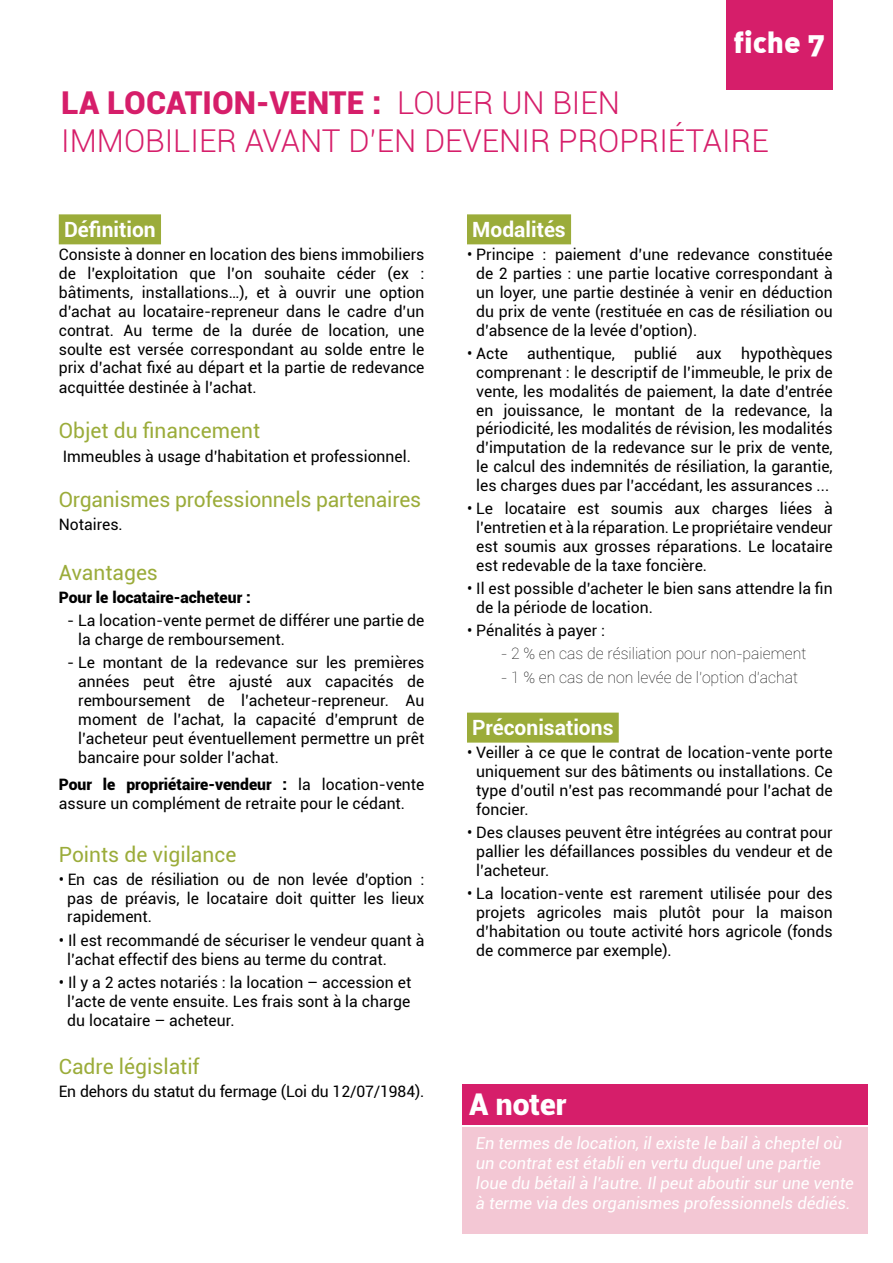
<style>
.page{position:relative;width:893px;height:1263px;background:#fff}
.page>*{position:absolute;margin:0;border:0;box-sizing:border-box;transform-origin:0 0}
.t1{font:300 31.5px/37.8px "Roboto";color:#d61e6a}
.t2{font:900 30px "DIN Alternate";color:#fff}
.t3{font:900 30px "Roboto";color:#fff}
.t4{font:21px "Roboto";color:#9bac3a}
.t5{font:700 21px "Roboto";color:#fff}
.t6{font:italic 16.5px/19.8px "Roboto";color:#fff}
.t7{font:15.75px/18.9px "Roboto";color:#000;text-align:justify}
.t8{font:100 15.75px "Roboto";color:#000}
.t9{font:900 15.75px "Roboto";color:#000}
.s1{font-weight:900}
</style>
<div class="page">
<div style="left:59px;top:214px;width:102px;height:30px;background:#9bac3a"></div>
<div style="left:467px;top:214px;width:104px;height:30px;background:#9bac3a"></div>
<div style="left:467px;top:713px;width:152px;height:30px;background:#9bac3a"></div>
<div style="left:726px;top:0;width:106px;height:89px;background:#d61e6a"></div>
<div style="left:462px;top:1084px;width:405px;height:41px;background:#d61e6a"></div>
<div style="left:462px;top:1128px;width:405px;height:106px;background:#f3c7d4"></div>
<h2 class="t2" style="left:733px;top:22px;width:93px">fiche 7</h2>
<h1 class="t1" style="left:61px;top:83px;width:709px"><span class="s1">LA LOCATION-VENTE :</span> LOUER UN BIEN<br>IMMOBILIER AVANT D’EN DEVENIR PROPRIÉTAIRE</h1>
<h3 class="t5" style="left:64px;top:215px;width:93px">Définition</h3>
<p class="t7" style="left:59px;top:244px;width:367px">Consiste à donner en location des biens immobiliers de l’exploitation que l’on souhaite céder (ex : bâtiments, installations…), et à ouvrir une option d’achat au locataire-repreneur dans le cadre d’un contrat. Au terme de la durée de location, une soulte est versée correspondant au solde entre le prix d’achat fixé au départ et la partie de redevance acquittée destinée à l’achat.</p>
<h3 class="t4" style="left:59px;top:416px;width:203px">Objet du financement</h3>
<p class="t7" style="left:59px;top:447px;width:354px">●Immeubles à usage d’habitation et professionnel.</p>
<h3 class="t4" style="left:59px;top:485px;width:364px">Organismes professionnels partenaires</h3>
<p class="t7" style="left:59px;top:515px;width:66px">Notaires.</p>
<h3 class="t4" style="left:59px;top:557px;width:101px">Avantages</h3>
<p class="t9" style="left:59px;top:586px;width:194px">Pour le locataire-acheteur :</p>
<p class="t7" style="left:78px;top:610px;width:348px;text-indent:-11px">- La location-vente permet de différer une partie de la charge de remboursement.</p>
<p class="t7" style="left:78px;top:652px;width:348px;text-indent:-11px">- Le montant de la redevance sur les premières années peut être ajusté aux capacités de remboursement de l’acheteur-repreneur. Au moment de l’achat, la capacité d’emprunt de l’acheteur peut éventuellement permettre un prêt bancaire pour solder l’achat.</p>
<p class="t7" style="left:59px;top:774px;width:367px"><span class="s1">Pour le propriétaire-vendeur :</span> la location-vente assure un complément de retraite pour le cédant.</p>
<h3 class="t4" style="left:59px;top:839px;width:179px">Points de vigilance</h3>
<p class="t7" style="left:67px;top:869px;width:359px;text-indent:-9px">• En cas de résiliation ou de non levée d’option : pas de préavis, le locataire doit quitter les lieux rapidement.</p>
<p class="t7" style="left:67px;top:930px;width:359px;text-indent:-9px">• Il est recommandé de sécuriser le vendeur quant à l’achat effectif des biens au terme du contrat.</p>
<p class="t7" style="left:67px;top:972px;width:345px;text-indent:-9px">• Il y a 2 actes notariés : la location – accession et l’acte de vente ensuite. Les frais sont à la charge du locataire – acheteur.</p>
<h3 class="t4" style="left:59px;top:1052px;width:142px">Cadre législatif</h3>
<p class="t7" style="left:59px;top:1081px;width:367px">En dehors du statut du fermage (Loi du 12/07/1984).</p>
<h3 class="t5" style="left:472px;top:215px;width:95px">Modalités</h3>
<p class="t7" style="left:476px;top:244px;width:358px;text-indent:-9px">• Principe : paiement d’une redevance constituée de 2 parties : une partie locative correspondant à un loyer, une partie destinée à venir en déduction du prix de vente (restituée en cas de résiliation ou d’absence de la levée d’option).</p>
<p class="t7" style="left:467px;top:343px;width:367px;text-align:center">• Acte authentique, publié aux hypothèques comprenant : le descriptif de l’immeuble, le prix de vente, les modalités de paiement, la date d’entrée en jouissance, le montant de la redevance, la périodicité, les modalités de révision, les modalités d’imputation de la redevance sur le prix de vente, le calcul des indemnités de résiliation, la garantie, les charges dues par l’accédant, les assurances ...</p>
<p class="t7" style="left:476px;top:499px;width:358px;text-indent:-9px">• Le locataire est soumis aux charges liées à l’entretien et à la réparation. Le propriétaire vendeur est soumis aux grosses réparations. Le locataire est redevable de la taxe foncière.</p>
<p class="t7" style="left:476px;top:578px;width:358px;text-indent:-9px">• Il est possible d’acheter le bien sans attendre la fin de la période de location.</p>
<p class="t7" style="left:467px;top:620px;width:140px">• Pénalités à payer :</p>
<p class="t8" style="left:501px;top:643px;width:307px">- 2 % en cas de résiliation pour non-paiement</p>
<p class="t8" style="left:501px;top:666px;width:298px">- 1 % en cas de non levée de l’option d’achat</p>
<h3 class="t5" style="left:472px;top:713px;width:143px">Préconisations</h3>
<p class="t7" style="left:476px;top:743px;width:358px;text-indent:-9px">• Veiller à ce que le contrat de location-vente porte uniquement sur des bâtiments ou installations. Ce type d’outil n’est pas recommandé pour l’achat de foncier.</p>
<p class="t7" style="left:476px;top:822px;width:358px;text-indent:-9px">• Des clauses peuvent être intégrées au contrat pour pallier les défaillances possibles du vendeur et de l’acheteur.</p>
<p class="t7" style="left:476px;top:883px;width:358px;text-indent:-9px">• La location-vente est rarement utilisée pour des projets agricoles mais plutôt pour la maison d’habitation ou toute activité hors agricole (fonds de commerce par exemple).</p>
<h2 class="t3" style="left:469px;top:1083px;width:99px">A noter</h2>
<p class="t6" style="left:476px;top:1133px;width:379px">En termes de location, il existe le bail à cheptel où un contrat est établi en vertu duquel une partie loue du bétail à l’autre. Il peut aboutir sur une vente à terme via des organismes professionnels dédiés.</p>
</div>
